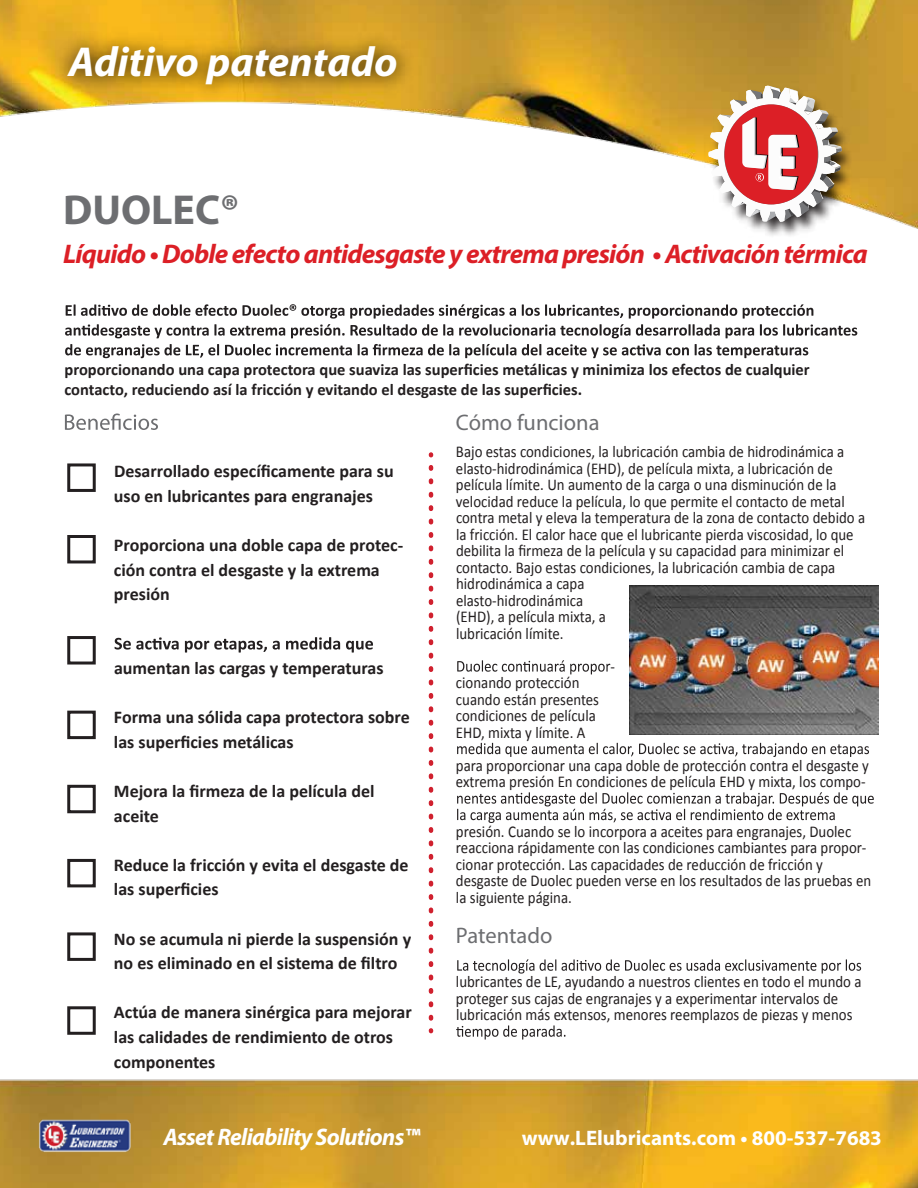
<style>
.page{position:relative;width:918px;height:1188px;background:#fff}
.page>*{position:absolute;margin:0;border:0;box-sizing:border-box;transform-origin:0 0}
.t1{font:italic 700 42px "Myriad Pro";color:#fff}
.t2{font:700 42px "Myriad Pro";color:#6d6e71}
.t3{font:italic 700 27px "Myriad Pro";letter-spacing:-.03em;color:#dc1f26}
.t4{font:italic 700 24px "Myriad Pro";letter-spacing:-.03em;color:#fff}
.t5{font:22.5px "Myriad Pro";color:#6d6e71}
.t6{font:700 21px "Myriad Pro";color:#fff}
.t7{font:700 18px/24.6px "Calibri";color:#231f20}
.t8{font:16.5px/16.5px "Calibri";color:#231f20;scale:.9 1}
.t9{font:700 16.5px/19.8px "Calibri";color:#231f20}
</style>
<div class="page">
<img style="left:0;top:0;width:918px;height:229px">
<img style="left:705px;top:82px;width:151px;height:154px">
<svg style="left:708px;top:86px;width:134px;height:136px"></svg>
<img style="left:0;top:1079px;width:918px;height:109px">
<svg style="left:65px;top:414px;width:93px;height:16px"></svg>
<svg style="left:429px;top:465px;width:4px;height:553px"></svg>
<svg style="left:65px;top:304px;width:792px;height:34px"></svg>
<svg style="left:65px;top:344px;width:743px;height:14px"></svg>
<svg style="left:457px;top:660px;width:153px;height:14px"></svg>
<svg style="left:457px;top:743px;width:412px;height:14px"></svg>
<svg style="left:457px;top:792px;width:417px;height:31px"></svg>
<svg style="left:457px;top:959px;width:404px;height:15px"></svg>
<svg style="left:456px;top:1025px;width:109px;height:15px"></svg>
<svg style="left:115px;top:637px;width:258px;height:16px"></svg>
<img style="left:630px;top:586px;width:249px;height:148px">
<img style="left:43px;top:16px;width:719px;height:128px">
<div style="left:67px;top:463px;width:29px;height:29px;border:3px solid #231f20"></div>
<div style="left:67px;top:535px;width:29px;height:28px;border:3px solid #231f20"></div>
<div style="left:67px;top:636px;width:29px;height:29px;border:3px solid #231f20"></div>
<div style="left:67px;top:711px;width:29px;height:28px;border:3px solid #231f20"></div>
<div style="left:67px;top:785px;width:29px;height:28px;border:3px solid #231f20"></div>
<div style="left:67px;top:859px;width:29px;height:28px;border:3px solid #231f20"></div>
<div style="left:67px;top:932px;width:29px;height:29px;border:3px solid #231f20"></div>
<div style="left:67px;top:1006px;width:29px;height:29px;border:3px solid #231f20"></div>
<img style="left:37px;top:1118px;width:96px;height:34px">
<h1 class="t1" style="left:69px;top:34px;width:331px">Aditivo patentado</h1>
<h1 class="t2" style="left:63px;top:183px;width:178px">DUOLEC®</h1>
<h2 class="t3" style="left:63px;top:237px;width:806px">Líquido •Doble efecto antidesgaste y extrema presión •Activación térmica</h2>
<p class="t9" style="left:64px;top:359px;width:747px">proporcionando una capa protectora que suaviza las superficies metálicas y minimiza los efectos de cualquier contacto, reduciendo así la fricción y evitando el desgaste de las superficies.</p>
<h3 class="t5" style="left:456px;top:408px;width:145px">Cómo funciona</h3>
<p class="t8" style="left:456px;top:443px;width:456px">Bajo estas condiciones, la lubricación cambia de hidrodinámica a elasto-hidrodinámica (EHD), de película mixta, a lubricación de película límite. Un aumento de la carga o una disminución de la velocidad reduce la película, lo que permite el contacto de metal contra metal y eleva la temperatura de la zona de contacto debido a la fricción. El calor hace que el lubricante pierda viscosidad, lo que debilita la firmeza de la película y su capacidad para minimizar el contacto. Bajo estas condiciones, la lubricación cambia de capa hidrodinámica a capa<br>elasto-hidrodinámica<br>(EHD), a película mixta, a<br>lubricación límite.</p>
<p class="t8" style="left:611px;top:657px;width:7px">-</p>
<p class="t8" style="left:456px;top:674px;width:161px">cionando protección cuando están presentes condiciones de película<br>EHD, mixta y límite. A</p>
<p class="t8" style="left:456px;top:756px;width:460px">para proporcionar una capa doble de protección contra el desgaste y extrema presión En condiciones de película EHD y mixta, los compo-</p>
<p class="t8" style="left:456px;top:822px;width:463px">presión. Cuando se lo incorpora a aceites para engranajes, Duolec reacciona rápidamente con las condiciones cambiantes para propor&shy;cionar protección. Las capacidades de reducción de fricción y desgaste de Duolec pueden verse en los resultados de las pruebas en la siguiente página.</p>
<h3 class="t5" style="left:456px;top:922px;width:98px">Patentado</h3>
<p class="t8" style="left:456px;top:973px;width:452px">lubricantes de LE, ayudando a nuestros clientes en todo el mundo a proteger sus cajas de engranajes y a experimentar intervalos de lubricación más extensos, menores reemplazos de piezas y menos</p>
<p class="t7" style="left:114px;top:458px;width:281px">Desarrollado específicamente para su uso en lubricantes para engranajes</p>
<p class="t7" style="left:114px;top:532px;width:291px">Proporciona una doble capa de protec&shy;ción contra el desgaste y la extrema presión</p>
<p class="t7" style="left:114px;top:655px;width:271px">aumentan las cargas y temperaturas</p>
<p class="t7" style="left:114px;top:704px;width:297px">Forma una sólida capa protectora sobre las superficies metálicas</p>
<p class="t7" style="left:114px;top:778px;width:262px">Mejora la firmeza de la película del aceite</p>
<p class="t7" style="left:114px;top:852px;width:296px">Reduce la fricción y evita el desgaste de las superficies</p>
<p class="t7" style="left:114px;top:925px;width:299px">No se acumula ni pierde la suspensión y no es eliminado en el sistema de filtro</p>
<p class="t7" style="left:114px;top:999px;width:299px">Actúa de manera sinérgica para mejorar las calidades de rendimiento de otros componentes</p>
<h3 class="t4" style="left:164px;top:1121px;width:258px">Asset Reliability Solutions™</h3>
<p class="t6" style="left:522px;top:1125px;width:361px">www.LElubricants.com • 800-537-7683</p>
</div>
